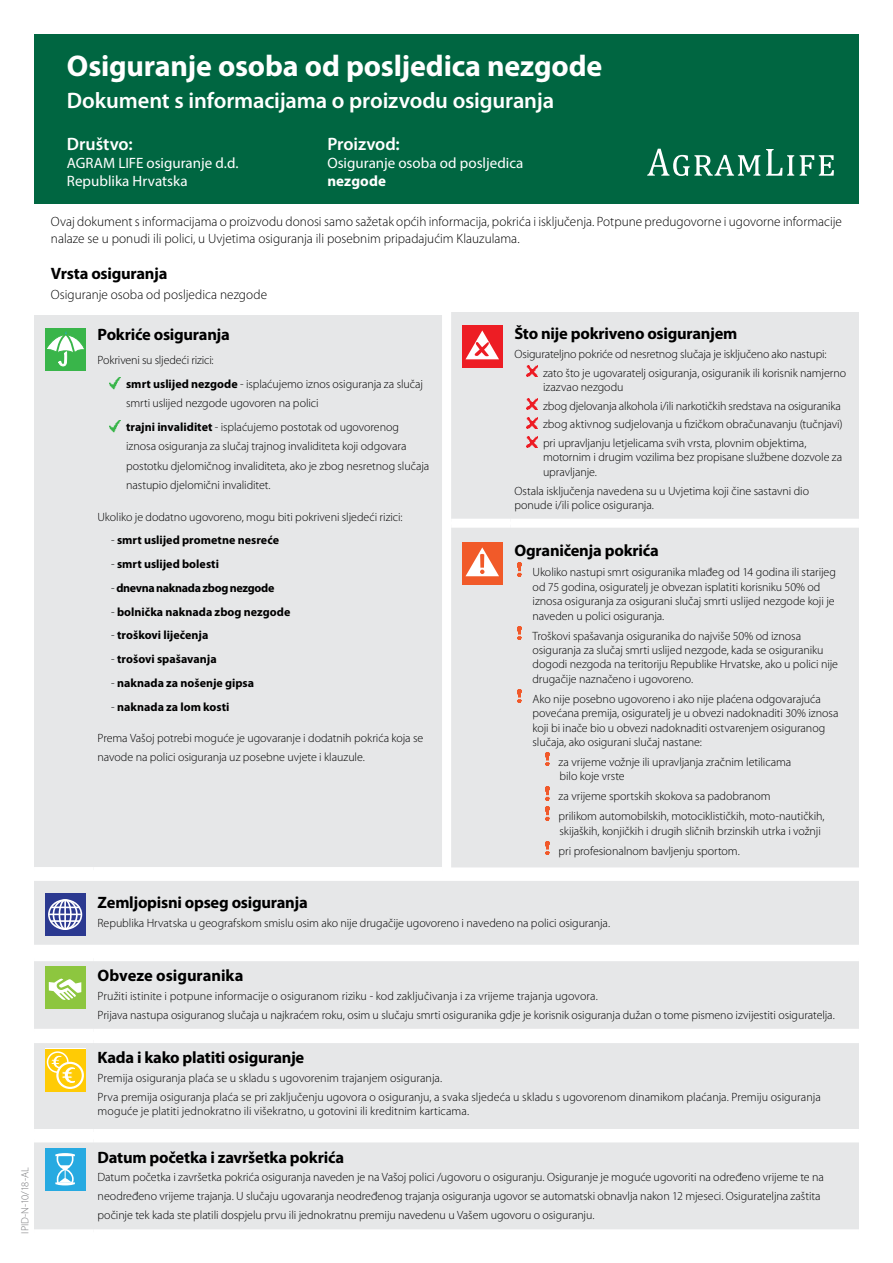
<style>
.page{position:relative;width:893px;height:1263px;background:#fff}
.page>*{position:absolute;margin:0;border:0;box-sizing:border-box;transform-origin:0 0}
.t1{font:700 30px "Myriad Pro";letter-spacing:-.005em;color:#fff}
.t2{font:600 22.5px "Myriad Pro";letter-spacing:-.005em;color:#fff}
.t3{font:600 18px "Myriad Pro";letter-spacing:-.005em;color:#fff}
.t4{font:700 16.5px "Myriad Pro";letter-spacing:-.015em;color:#000}
.t5{font:15px/18px "Myriad Pro";color:#fff}
.t6{font:700 15px "Myriad Pro";letter-spacing:.005em;color:#fff}
.t7{font:300 13.5px/16.2px "Myriad Pro";color:#000}
.t8{font:300 12px/14.4px "Myriad Pro";letter-spacing:-.005em;color:#000}
.t9{font:700 12px "Myriad Pro";color:#000}
.t10{font:700 12px "Myriad Pro";letter-spacing:-.03em;color:#000}
.t11{font:300 10.5px "Myriad Pro";letter-spacing:-.01em;color:#77787b}
.s1{font-weight:700}
.s2{font-weight:300}
</style>
<div class="page">
<div style="left:34px;top:34px;width:825px;height:170px;background:#006641"></div>
<div style="left:451px;top:312px;width:408px;height:207px;background:#e6e7e8"></div>
<div style="left:462px;top:325px;width:41px;height:42px;background:#ed1d24"></div>
<svg style="left:465px;top:330px;width:34px;height:29px"></svg>
<svg style="left:526px;top:366px;width:11px;height:11px"></svg>
<svg style="left:526px;top:399px;width:11px;height:11px"></svg>
<svg style="left:526px;top:418px;width:11px;height:10px"></svg>
<svg style="left:526px;top:436px;width:11px;height:11px"></svg>
<div style="left:451px;top:528px;width:408px;height:339px;background:#e6e7e8"></div>
<div style="left:462px;top:542px;width:41px;height:42px;background:#f15a29"></div>
<svg style="left:465px;top:547px;width:34px;height:29px"></svg>
<svg style="left:517px;top:563px;width:4px;height:13px"></svg>
<svg style="left:517px;top:626px;width:4px;height:13px"></svg>
<img style="left:517px;top:689px;width:4px;height:14px">
<img style="left:546px;top:752px;width:4px;height:14px">
<svg style="left:546px;top:787px;width:4px;height:13px"></svg>
<svg style="left:546px;top:807px;width:4px;height:13px"></svg>
<img style="left:546px;top:841px;width:4px;height:14px">
<svg style="left:647px;top:149px;width:113px;height:27px"></svg>
<svg style="left:766px;top:149px;width:28px;height:27px"></svg>
<svg style="left:800px;top:155px;width:34px;height:21px"></svg>
<div style="left:34px;top:315px;width:408px;height:552px;background:#e6e7e8"></div>
<div style="left:45px;top:328px;width:41px;height:42px;background:#39b54a"></div>
<svg style="left:47px;top:331px;width:37px;height:35px"></svg>
<svg style="left:110px;top:377px;width:10px;height:12px"></svg>
<svg style="left:110px;top:420px;width:10px;height:12px"></svg>
<div style="left:34px;top:881px;width:825px;height:64px;background:#e6e7e8"></div>
<svg style="left:45px;top:894px;width:41px;height:42px"></svg>
<div style="left:48px;top:899px;width:34px;height:31px;border:2px solid #fff;border-radius:50%"></div>
<div style="left:53px;top:899px;width:25px;height:31px;border:2px solid #fff;border-radius:50%"></div>
<div style="left:59px;top:899px;width:13px;height:31px;border:2px solid #fff;border-radius:50%"></div>
<hr style="left:64px;top:900px;width:2px;height:30px;background:#fff">
<hr style="left:51px;top:906px;width:29px;height:2px;background:#fff">
<hr style="left:51px;top:920px;width:29px;height:2px;background:#fff">
<hr style="left:49px;top:913px;width:32px;height:2px;background:#fff">
<div style="left:34px;top:961px;width:825px;height:68px;background:#e6e7e8"></div>
<div style="left:45px;top:967px;width:41px;height:42px;background:#8dc63f"></div>
<svg style="left:49px;top:978px;width:33px;height:22px"></svg>
<div style="left:34px;top:1043px;width:825px;height:86px;background:#e6e7e8"></div>
<div style="left:45px;top:1048px;width:41px;height:43px;background:#fff"></div>
<div style="left:45px;top:1049px;width:41px;height:42px;background:#ffcb05"></div>
<div style="left:47px;top:1051px;width:22px;height:22px;border:2px solid #fff;border-radius:50%"></div>
<svg style="left:57px;top:1063px;width:26px;height:25px"></svg>
<div style="left:56px;top:1062px;width:28px;height:27px;border:2px solid #fff;border-radius:50%"></div>
<svg style="left:51px;top:1055px;width:25px;height:29px"></svg>
<div style="left:34px;top:1142px;width:825px;height:87px;background:#e6e7e8"></div>
<div style="left:45px;top:1148px;width:41px;height:42px;background:#27aae1"></div>
<svg style="left:55px;top:1153px;width:20px;height:32px"></svg>
<p class="t11" style="left:19px;top:1233px;width:68px;rotate:-90deg">IPID-N-10/18-AL</p>
<h1 class="t1" style="left:67px;top:46px;width:537px">Osiguranje osoba od posljedica nezgode</h1>
<h2 class="t2" style="left:67px;top:86px;width:489px">Dokument s informacijama o proizvodu osiguranja</h2>
<h3 class="t3" style="left:67px;top:132px;width:67px">Društvo:</h3>
<p class="t5" style="left:67px;top:154px;width:173px">AGRAM LIFE osiguranje d.d.<br>Republika Hrvatska</p>
<h3 class="t3" style="left:327px;top:132px;width:74px">Proizvod:</h3>
<p class="t5" style="left:327px;top:154px;width:197px">Osiguranje osoba od posljedica</p>
<p class="t6" style="left:327px;top:172px;width:60px">nezgode</p>
<p class="t7" style="left:51px;top:214px;width:793px">Ovaj dokument s informacijama o proizvodu donosi samo sažetak općih informacija, pokrića i isključenja. Potpune predugovorne i ugovorne informacije nalaze se u ponudi ili polici, u Uvjetima osiguranja ili posebnim pripadajućim Klauzulama.</p>
<h3 class="t4" style="left:51px;top:263px;width:118px">Vrsta osiguranja</h3>
<p class="t7" style="left:51px;top:286px;width:218px">Osiguranje osoba od posljedica nezgode</p>
<h3 class="t4" style="left:514px;top:323px;width:224px">Što nije pokriveno osiguranjem</h3>
<p class="t8" style="left:543px;top:345px;width:305px;line-height:18.6px;text-indent:-28px">Osigurateljno pokriće od nesretnog slučaja je isključeno ako nastupi: zato što je ugovaratelj osiguranja, osiguranik ili korisnik namjerno</p>
<p class="t8" style="left:543px;top:378px;width:301px;line-height:18.6px">izazvao nezgodu<br>zbog djelovanja alkohola i/ili narkotičkih sredstava na osiguranika zbog aktivnog sudjelovanja u fizičkom obračunavanju (tučnjavi) pri upravljanju letjelicama svih vrsta, plovnim objektima,</p>
<p class="t8" style="left:543px;top:450px;width:301px">motornim i drugim vozilima bez propisane službene dozvole za upravljanje.</p>
<p class="t8" style="left:514px;top:483px;width:296px">Ostala isključenja navedena su u Uvjetima koji čine sastavni dio ponude i/ili police osiguranja.</p>
<h3 class="t4" style="left:514px;top:540px;width:146px">Ograničenja pokrića</h3>
<p class="t8" style="left:532px;top:565px;width:305px">Ukoliko nastupi smrt osiguranika mlađeg od 14 godina ili starijeg od 75 godina, osiguratelj je obvezan isplatiti korisniku 50% od iznosa osiguranja za osigurani slučaj smrti uslijed nezgode koji je naveden u polici osiguranja.</p>
<p class="t8" style="left:532px;top:628px;width:307px">Troškovi spašavanja osiguranika do najviše 50% od iznosa osiguranja za slučaj smrti uslijed nezgode, kada se osiguraniku dogodi nezgoda na teritoriju Republike Hrvatske, ako u polici nije drugačije naznačeno i ugovoreno.</p>
<p class="t8" style="left:532px;top:691px;width:307px">Ako nije posebno ugovoreno i ako nije plaćena odgovarajuća povećana premija, osiguratelj je u obvezi nadoknaditi 30% iznosa koji bi inače bio u obvezi nadoknaditi ostvarenjem osiguranog slučaja, ako osigurani slučaj nastane:</p>
<p class="t8" style="left:559px;top:755px;width:234px">za vrijeme vožnje ili upravljanja zračnim letilicama bilo koje vrste</p>
<p class="t8" style="left:559px;top:786px;width:267px;line-height:20px">za vrijeme sportskih skokova sa padobranom<br>prilikom automobilskih, motociklističkih, moto-nautičkih,</p>
<p class="t8" style="left:559px;top:821px;width:264px;line-height:20px">skijaških, konjičkih i drugih sličnih brzinskih utrka i vožnji pri profesionalnom bavljenju sportom.</p>
<h3 class="t4" style="left:98px;top:324px;width:134px">Pokriće osiguranja</h3>
<p class="t8" style="left:126px;top:348px;width:298px;line-height:23.7px;text-indent:-29px">Pokriveni su sljedeći rizici:<br><span class="s1">smrt uslijed nezgode</span> - isplaćujemo iznos osiguranja za slučaj</p>
<p class="t8" style="left:126px;top:391px;width:274px;line-height:23.7px">smrti uslijed nezgode ugovoren na polici<br><span class="s1">trajni invaliditet</span> - isplaćujemo postotak od ugovorenog</p>
<p class="t8" style="left:126px;top:437px;width:305px;line-height:19.5px">iznosa osiguranja za slučaj trajnog invaliditeta koji odgovara postotku djelomičnog invaliditeta, ako je zbog nesretnog slučaja nastupio djelomični invaliditet.</p>
<p class="t8" style="left:98px;top:509px;width:307px">Ukoliko je dodatno ugovoreno, mogu biti pokriveni sljedeći rizici:</p>
<p class="t9" style="left:111px;top:532px;width:170px"><span class="s2">-</span> smrt uslijed prometne nesreće</p>
<p class="t9" style="left:111px;top:556px;width:109px"><span class="s2">-</span> smrt uslijed bolesti</p>
<p class="t10" style="left:111px;top:580px;width:165px"><span class="s2">-</span> dnevna naknada zbog nezgode</p>
<p class="t9" style="left:111px;top:604px;width:181px"><span class="s2">-</span> bolnička naknada zbog nezgode</p>
<p class="t9" style="left:111px;top:627px;width:99px"><span class="s2">-</span> troškovi liječenja</p>
<p class="t9" style="left:111px;top:651px;width:107px"><span class="s2">-</span> trošovi spašavanja</p>
<p class="t9" style="left:111px;top:675px;width:145px"><span class="s2">-</span> naknada za nošenje gipsa</p>
<p class="t9" style="left:111px;top:699px;width:120px"><span class="s2">-</span> naknada za lom kosti</p>
<p class="t8" style="left:98px;top:728px;width:327px;line-height:19.5px">Prema Vašoj potrebi moguće je ugovaranje i dodatnih pokrića koja se navode na polici osiguranja uz posebne uvjete i klauzule.</p>
<h3 class="t4" style="left:98px;top:892px;width:212px">Zemljopisni opseg osiguranja</h3>
<p class="t8" style="left:98px;top:916px;width:514px">Republika Hrvatska u geografskom smislu osim ako nije drugačije ugovoreno i navedeno na polici osiguranja.</p>
<h3 class="t4" style="left:98px;top:965px;width:147px">Obveze osiguranika</h3>
<p class="t8" style="left:98px;top:986px;width:739px;line-height:18.6px">Pružiti istinite i potpune informacije o osiguranom riziku - kod zaključivanja i za vrijeme trajanja ugovora.<br>Prijava nastupa osiguranog slučaja u najkraćem roku, osim u slučaju smrti osiguranika gdje je korisnik osiguranja dužan o tome pismeno izvijestiti osiguratelja.</p>
<h3 class="t4" style="left:98px;top:1047px;width:208px">Kada i kako platiti osiguranje</h3>
<p class="t8" style="left:98px;top:1068px;width:725px;line-height:18.6px">Premija osiguranja plaća se u skladu s ugovorenim trajanjem osiguranja.<br>Prva premija osiguranja plaća se pri zaključenju ugovora o osiguranju, a svaka sljedeća u skladu s ugovorenom dinamikom plaćanja. Premiju osiguranja</p>
<p class="t8" style="left:98px;top:1104px;width:373px">moguće je platiti jednokratno ili višekratno, u gotovini ili kreditnim karticama.</p>
<h3 class="t4" style="left:98px;top:1146px;width:248px">Datum početka i završetka pokrića</h3>
<p class="t8" style="left:98px;top:1168px;width:728px;line-height:18.6px">Datum početka i završetka pokrića osiguranja naveden je na Vašoj polici /ugovoru o osiguranju. Osiguranje je moguće ugovoriti na određeno vrijeme te na neodređeno vrijeme trajanja. U slučaju ugovaranja neodređenog trajanja osiguranja ugovor se automatski obnavlja nakon 12 mjeseci. Osigurateljna zaštita počinje tek kada ste platili dospjelu prvu ili jednokratnu premiju navedenu u Vašem ugovoru o osiguranju.</p>
</div>
